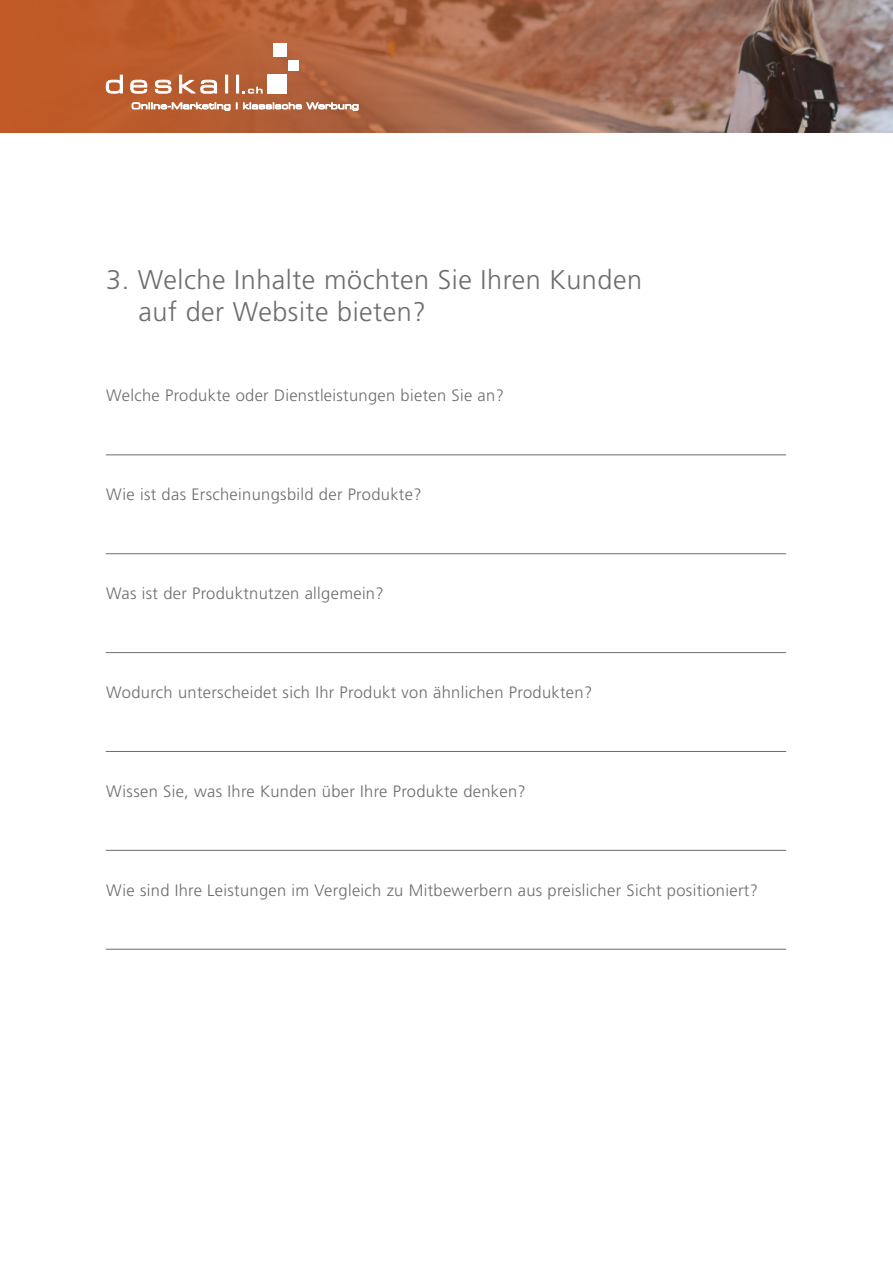
<style>
.page{position:relative;width:893px;height:1263px;background:#fff}
.page>*{position:absolute;margin:0;border:0;box-sizing:border-box;transform-origin:0 0}
.Untertitel{font:300 27px "Frutiger";letter-spacing:.02em;color:#6c6d70}
.Fragen{font:300 16.5px "Frutiger";letter-spacing:.02em;color:#6c6d70}
.Untertitel-2{font:300 16.5px "Frutiger";letter-spacing:.02em;color:#6c6d70}
</style>
<div class="page">
<svg style="left:0;top:0;width:893px;height:133px;background:#a36549"></svg>
<div style="left:273px;top:43px;width:13px;height:14px;background:#fff"></div>
<div style="left:267px;top:74px;width:20px;height:20px;background:#fff"></div>
<div style="left:289px;top:60px;width:10px;height:10px;background:#fff"></div>
<svg style="left:106px;top:74px;width:17px;height:20px"></svg>
<svg style="left:130px;top:79px;width:18px;height:15px"></svg>
<svg style="left:154px;top:79px;width:18px;height:15px"></svg>
<svg style="left:179px;top:74px;width:39px;height:20px"></svg>
<div style="left:225px;top:75px;width:3px;height:18px;background:#fff;border:1px solid #fff"></div>
<hr style="left:236px;top:75px;width:3px;height:18px;background:#fff">
<svg style="left:243px;top:87px;width:20px;height:7px"></svg>
<svg style="left:132px;top:102px;width:98px;height:9px"></svg>
<svg style="left:243px;top:102px;width:116px;height:9px"></svg>
<hr style="left:106px;top:455px;width:680px;height:1px;background:#6c6d70">
<hr style="left:106px;top:553px;width:680px;height:1px;background:#6c6d70">
<hr style="left:106px;top:652px;width:680px;height:1px;background:#6c6d70">
<hr style="left:106px;top:751px;width:680px;height:1px;background:#6c6d70">
<hr style="left:106px;top:850px;width:680px;height:1px;background:#6c6d70">
<hr style="left:106px;top:949px;width:680px;height:1px;background:#6c6d70">
<p class="Untertitel" style="left:106px;top:264px;width:537px">3. Welche Inhalte möchten Sie Ihren Kunden</p>
<p class="Untertitel" style="left:138px;top:297px;width:289px">auf der Website bieten?</p>
<p class="Untertitel-2" style="left:106px;top:386px;width:399px">Welche Produkte oder Dienstleistungen bieten Sie an?</p>
<p class="Fragen" style="left:106px;top:485px;width:317px">Wie ist das Erscheinungsbild der Produkte?</p>
<p class="Fragen" style="left:106px;top:584px;width:279px">Was ist der Produktnutzen allgemein?</p>
<p class="Fragen" style="left:106px;top:683px;width:487px">Wodurch unterscheidet sich Ihr Produkt von ähnlichen Produkten?</p>
<p class="Fragen" style="left:106px;top:782px;width:421px">Wissen Sie, was Ihre Kunden über Ihre Produkte denken?</p>
<p class="Fragen" style="left:106px;top:881px;width:653px">Wie sind Ihre Leistungen im Vergleich zu Mitbewerbern aus preislicher Sicht positioniert?</p>
</div>
